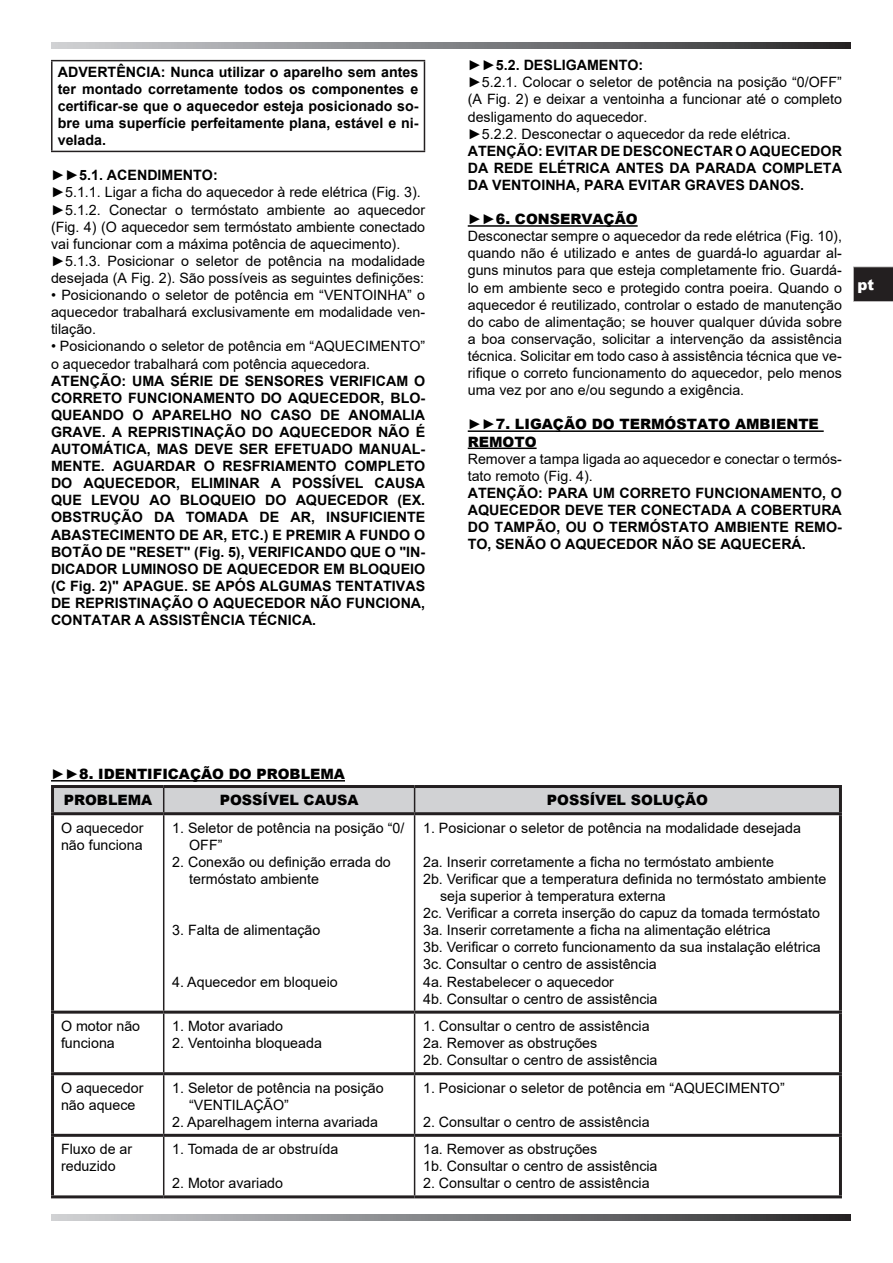
<style>
.page{position:relative;width:893px;height:1263px;background:#fff}
.page>*{position:absolute;margin:0;border:0;box-sizing:border-box;transform-origin:0 0}
.t1{font:900 15px "Arial";color:#fff}
.t2{font:14.25px/17.1px "Arial";color:#000}
.t3{font:700 14.25px/17.1px "Arial";color:#000;text-align:justify}
.t4{font:900 14.25px/17.1px "Arial";color:#000}
.s1{font-weight:700}
</style>
<div class="page">
<div style="left:853px;top:267px;width:40px;height:35px;background:#231f20"></div>
<hr style="left:853px;top:267px;width:1px;height:34px;background:#fff">
<hr style="left:853px;top:301px;width:40px;height:1px;background:#fff">
<svg style="left:51px;top:1214px;width:799px;height:6px;background:#7f8082"></svg>
<svg style="left:51px;top:43px;width:799px;height:6px;background:#7f8082"></svg>
<hr style="left:51px;top:60px;width:374px;height:1px;background:#231f20">
<hr style="left:51px;top:61px;width:2px;height:90px;background:#231f20">
<hr style="left:424px;top:61px;width:1px;height:90px;background:#231f20">
<hr style="left:51px;top:151px;width:374px;height:1px;background:#231f20">
<hr style="left:468px;top:225px;width:170px;height:2px;background:#000">
<hr style="left:468px;top:430px;width:356px;height:2px;background:#000">
<hr style="left:468px;top:447px;width:69px;height:2px;background:#000">
<hr style="left:51px;top:780px;width:294px;height:1px;background:#000">
<div style="left:54px;top:788px;width:785px;height:24px;background:#d1d2d4"></div>
<hr style="left:163px;top:815px;width:1px;height:196px;background:#231f20">
<hr style="left:414px;top:815px;width:1px;height:196px;background:#231f20">
<hr style="left:163px;top:1014px;width:1px;height:58px;background:#231f20">
<hr style="left:414px;top:1014px;width:1px;height:58px;background:#231f20">
<hr style="left:163px;top:1075px;width:1px;height:59px;background:#231f20">
<hr style="left:414px;top:1075px;width:1px;height:59px;background:#231f20">
<hr style="left:163px;top:1137px;width:1px;height:58px;background:#231f20">
<hr style="left:414px;top:1137px;width:1px;height:58px;background:#231f20">
<hr style="left:51px;top:785px;width:113px;height:3px;background:#231f20">
<hr style="left:51px;top:788px;width:3px;height:24px;background:#231f20">
<hr style="left:164px;top:785px;width:251px;height:3px;background:#231f20">
<hr style="left:415px;top:785px;width:427px;height:3px;background:#231f20">
<hr style="left:839px;top:788px;width:3px;height:24px;background:#231f20">
<hr style="left:51px;top:812px;width:113px;height:3px;background:#231f20">
<hr style="left:51px;top:815px;width:3px;height:196px;background:#231f20">
<hr style="left:164px;top:812px;width:251px;height:3px;background:#231f20">
<hr style="left:415px;top:812px;width:427px;height:3px;background:#231f20">
<hr style="left:839px;top:815px;width:3px;height:196px;background:#231f20">
<hr style="left:51px;top:1011px;width:113px;height:3px;background:#231f20">
<hr style="left:51px;top:1014px;width:3px;height:58px;background:#231f20">
<hr style="left:164px;top:1011px;width:251px;height:3px;background:#231f20">
<hr style="left:415px;top:1011px;width:427px;height:3px;background:#231f20">
<hr style="left:839px;top:1014px;width:3px;height:58px;background:#231f20">
<hr style="left:51px;top:1072px;width:113px;height:3px;background:#231f20">
<hr style="left:51px;top:1075px;width:3px;height:59px;background:#231f20">
<hr style="left:164px;top:1072px;width:251px;height:3px;background:#231f20">
<hr style="left:415px;top:1072px;width:427px;height:3px;background:#231f20">
<hr style="left:839px;top:1075px;width:3px;height:59px;background:#231f20">
<hr style="left:51px;top:1134px;width:113px;height:3px;background:#231f20">
<hr style="left:51px;top:1137px;width:3px;height:58px;background:#231f20">
<hr style="left:164px;top:1134px;width:251px;height:3px;background:#231f20">
<hr style="left:415px;top:1134px;width:427px;height:3px;background:#231f20">
<hr style="left:839px;top:1137px;width:3px;height:58px;background:#231f20">
<hr style="left:51px;top:1195px;width:113px;height:3px;background:#231f20">
<hr style="left:164px;top:1195px;width:251px;height:3px;background:#231f20">
<hr style="left:415px;top:1195px;width:427px;height:3px;background:#231f20">
<p class="t3" style="left:58px;top:64px;width:362px">ADVERTÊNCIA: Nunca utilizar o aparelho sem antes ter montado corretamente todos os componentes e certificar-se que o aquecedor esteja posicionado so&shy;bre uma superfície perfeitamente plana, estável e ni&shy;velada.</p>
<p class="t3" style="left:51px;top:167px;width:168px">►►5.1. ACENDIMENTO:</p>
<p class="t2" style="left:51px;top:184px;width:371px">►5.1.1. Ligar a ficha do aquecedor à rede elétrica (Fig. 3).</p>
<p class="t2" style="left:51px;top:201px;width:376px;text-align:justify">►5.1.2. Conectar o termóstato ambiente ao aquecedor (Fig. 4) (O aquecedor sem termóstato ambiente conectado vai funcionar com a máxima potência de aquecimento).</p>
<p class="t2" style="left:51px;top:252px;width:376px">►5.1.3. Posicionar o seletor de potência na modalidade desejada (A Fig. 2). São possíveis as seguintes definições:</p>
<p class="t2" style="left:51px;top:286px;width:376px;text-align:justify">• Posicionando o seletor de potência em “VENTOINHA” o aquecedor trabalhará exclusivamente em modalidade ven&shy;tilação.</p>
<p class="t2" style="left:51px;top:338px;width:376px">• Posicionando o seletor de potência em “AQUECIMENTO” o aquecedor trabalhará com potência aquecedora.</p>
<p class="t3" style="left:51px;top:372px;width:376px">ATENÇÃO: UMA SÉRIE DE SENSORES VERIFICAM O CORRETO FUNCIONAMENTO DO AQUECEDOR, BLO-QUEANDO O APARELHO NO CASO DE ANOMALIA GRAVE. A REPRISTINAÇÃO DO AQUECEDOR NÃO É AUTOMÁTICA, MAS DEVE SER EFETUADO MANUAL-MENTE. AGUARDAR O RESFRIAMENTO COMPLETO DO AQUECEDOR, ELIMINAR A POSSÍVEL CAUSA QUE LEVOU AO BLOQUEIO DO AQUECEDOR (EX.<br>OBSTRUÇÃO DA TOMADA DE AR, INSUFICIENTE ABASTECIMENTO DE AR, ETC.) E PREMIR A FUNDO O BOTÃO DE "RESET" (Fig. 5), VERIFICANDO QUE O "IN-DICADOR LUMINOSO DE AQUECEDOR EM BLOQUEIO (C Fig. 2)" APAGUE. SE APÓS ALGUMAS TENTATIVAS DE REPRISTINAÇÃO O AQUECEDOR NÃO FUNCIONA, CONTATAR A ASSISTÊNCIA TÉCNICA.</p>
<p class="t3" style="left:468px;top:57px;width:177px">►►5.2. DESLIGAMENTO:</p>
<p class="t2" style="left:468px;top:74px;width:376px;text-align:justify"><span class="s1">►</span>5.2.1. Colocar o seletor de potência na posição “0/OFF” (A Fig. 2) e deixar a ventoinha a funcionar até o completo desligamento do aquecedor.</p>
<p class="t2" style="left:468px;top:125px;width:325px"><span class="s1">►</span>5.2.2. Desconectar o aquecedor da rede elétrica.</p>
<p class="t3" style="left:468px;top:142px;width:376px">ATENÇÃO: EVITAR DE DESCONECTAR O AQUECEDOR DA REDE ELÉTRICA ANTES DA PARADA COMPLETA DA VENTOINHA, PARA EVITAR GRAVES DANOS.</p>
<p class="t4" style="left:468px;top:210px;width:171px">►►6. CONSERVAÇÃO</p>
<p class="t2" style="left:468px;top:228px;width:376px;text-align:justify">Desconectar sempre o aquecedor da rede elétrica (Fig. 10), quando não é utilizado e antes de guardá-lo aguardar al&shy;guns minutos para que esteja completamente frio. Guardá&shy;lo em ambiente seco e protegido contra poeira. Quando o aquecedor é reutilizado, controlar o estado de manutenção do cabo de alimentação; se houver qualquer dúvida sobre a boa conservação, solicitar a intervenção da assistência técnica. Solicitar em todo caso à assistência técnica que ve&shy;rifique o correto funcionamento do aquecedor, pelo menos uma vez por ano e/ou segundo a exigência.</p>
<p class="t4" style="left:468px;top:415px;width:353px">►►7. LIGAÇÃO DO TERMÓSTATO AMBIENTE<br>REMOTO</p>
<p class="t2" style="left:468px;top:450px;width:376px">Remover a tampa ligada ao aquecedor e conectar o termós&shy;tato remoto (Fig. 4).</p>
<p class="t3" style="left:468px;top:484px;width:376px">ATENÇÃO: PARA UM CORRETO FUNCIONAMENTO, O AQUECEDOR DEVE TER CONECTADA A COBERTURA DO TAMPÃO, OU O TERMÓSTATO AMBIENTE REMO-TO, SENÃO O AQUECEDOR NÃO SE AQUECERÁ.</p>
<p class="t1" style="left:857px;top:273px;width:18px">pt</p>
<p class="t4" style="left:51px;top:765px;width:295px">►►8. IDENTIFICAÇÃO DO PROBLEMA</p>
<p class="t4" style="left:64px;top:791px;width:90px">PROBLEMA</p>
<p class="t4" style="left:220px;top:791px;width:140px">POSSÍVEL CAUSA</p>
<p class="t4" style="left:547px;top:791px;width:163px">POSSÍVEL SOLUÇÃO</p>
<p class="t2" style="left:61px;top:819px;width:84px">O aquecedor não funciona</p>
<p class="t2" style="left:189px;top:819px;width:217px;text-indent:-17px">1. Seletor de potência na posição “0/<br>OFF”</p>
<p class="t2" style="left:189px;top:853px;width:203px;text-indent:-17px">2. Conexão ou definição errada do termóstato ambiente</p>
<p class="t2" style="left:423px;top:819px;width:379px">1. Posicionar o seletor de potência na modalidade desejada</p>
<p class="t2" style="left:423px;top:853px;width:352px">2a. Inserir corretamente a ficha no termóstato ambiente</p>
<p class="t2" style="left:440px;top:870px;width:388px;text-indent:-17px">2b. Verificar que a temperatura definida no termóstato ambiente seja superior à temperatura externa</p>
<p class="t2" style="left:423px;top:904px;width:398px">2c. Verificar a correta inserção do capuz da tomada termóstato</p>
<p class="t2" style="left:423px;top:921px;width:349px">3a. Inserir corretamente a ficha na alimentação elétrica</p>
<p class="t2" style="left:423px;top:939px;width:399px">3b. Verificar o correto funcionamento da sua instalação elétrica</p>
<p class="t2" style="left:423px;top:956px;width:235px">3c. Consultar o centro de assistência</p>
<p class="t2" style="left:423px;top:973px;width:192px">4a. Restabelecer o aquecedor</p>
<p class="t2" style="left:423px;top:990px;width:236px">4b. Consultar o centro de assistência</p>
<p class="t2" style="left:172px;top:921px;width:150px">3. Falta de alimentação</p>
<p class="t2" style="left:172px;top:973px;width:167px">4. Aquecedor em bloqueio</p>
<p class="t2" style="left:61px;top:1017px;width:81px">O motor não funciona</p>
<p class="t2" style="left:172px;top:1017px;width:112px">1. Motor avariado</p>
<p class="t2" style="left:172px;top:1034px;width:151px">2. Ventoinha bloqueada</p>
<p class="t2" style="left:61px;top:1079px;width:84px">O aquecedor não aquece</p>
<p class="t2" style="left:189px;top:1079px;width:196px;text-indent:-17px">1. Seletor de potência na posição “VENTILAÇÃO”</p>
<p class="t2" style="left:172px;top:1113px;width:207px">2. Aparelhagem interna avariada</p>
<p class="t2" style="left:61px;top:1140px;width:73px">Fluxo de ar reduzido</p>
<p class="t2" style="left:172px;top:1140px;width:168px">1. Tomada de ar obstruída</p>
<p class="t2" style="left:172px;top:1175px;width:112px">2. Motor avariado</p>
<p class="t2" style="left:423px;top:1017px;width:228px">1. Consultar o centro de assistência</p>
<p class="t2" style="left:423px;top:1034px;width:176px">2a. Remover as obstruções</p>
<p class="t2" style="left:423px;top:1051px;width:236px">2b. Consultar o centro de assistência</p>
<p class="t2" style="left:423px;top:1079px;width:363px">1. Posicionar o seletor de potência em “AQUECIMENTO”</p>
<p class="t2" style="left:423px;top:1113px;width:228px">2. Consultar o centro de assistência</p>
<p class="t2" style="left:423px;top:1140px;width:176px">1a. Remover as obstruções</p>
<p class="t2" style="left:423px;top:1158px;width:236px">1b. Consultar o centro de assistência</p>
<p class="t2" style="left:423px;top:1175px;width:228px">2. Consultar o centro de assistência</p>
</div>
